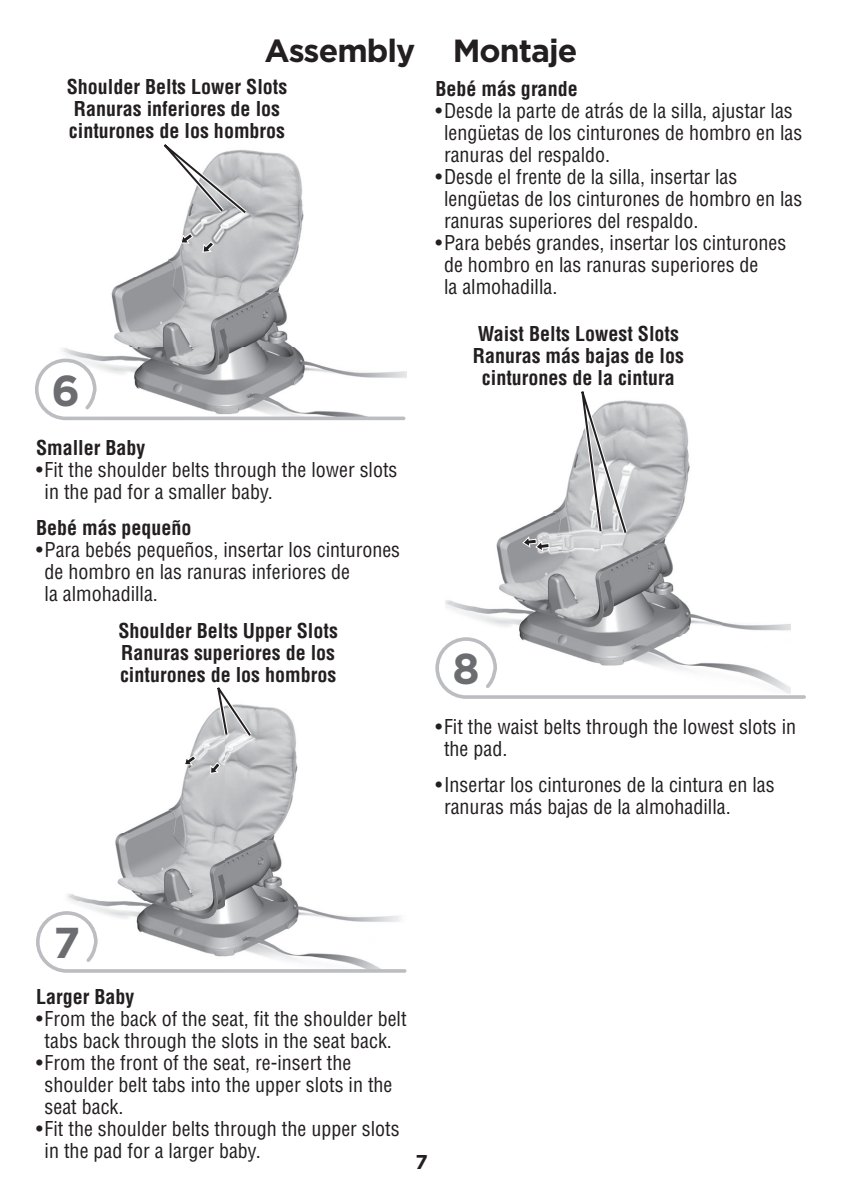
<style>
.page{position:relative;width:842px;height:1191px;background:#fff}
.page>*{position:absolute;margin:0;border:0;box-sizing:border-box;transform-origin:0 0}
.t1{font:700 43.2px "Gotham";color:#6c6d70}
.t2{font:700 32px "Gotham";letter-spacing:-.03em;color:#231f20}
.t3{font:condensed 20px/22px "Helvetica LT Std";color:#231f20}
.t4{font:700 condensed 20px/22px "Helvetica LT Std";color:#231f20}
.t5{font:700 20px "Gotham";color:#231f20}
</style>
<div class="page">
<img style="left:62px;top:150px;width:242px;height:207px">
<svg style="left:203px;top:242px;width:11px;height:10px"></svg>
<svg style="left:181px;top:233px;width:12px;height:10px"></svg>
<svg style="left:35px;top:357px;width:372px;height:64px"></svg>
<svg style="left:127px;top:144px;width:124px;height:74px"></svg>
<img style="left:67px;top:706px;width:242px;height:203px">
<svg style="left:210px;top:763px;width:10px;height:11px"></svg>
<svg style="left:184px;top:755px;width:12px;height:10px"></svg>
<svg style="left:36px;top:909px;width:371px;height:64px"></svg>
<svg style="left:211px;top:687px;width:44px;height:54px"></svg>
<img style="left:445px;top:400px;width:345px;height:235px">
<svg style="left:523px;top:537px;width:26px;height:14px"></svg>
<svg style="left:572px;top:391px;width:58px;height:147px"></svg>
<svg style="left:435px;top:635px;width:371px;height:64px"></svg>
<h2 class="t2" style="left:264px;top:39px;width:314px">Assembly Montaje</h2>
<p class="t4" style="left:67px;top:77px;width:222px">Shoulder Belts Lower Slots<br>Ranuras inferiores de los cinturones de los hombros</p>
<h1 class="t1" style="left:51px;top:375px;width:30px">6</h1>
<p class="t4" style="left:36px;top:438px;width:111px">Smaller Baby</p>
<p class="t3" style="left:45px;top:460px;width:354px;text-indent:-9px">• Fit the shoulder belts through the lower slots in the pad for a smaller baby.</p>
<p class="t4" style="left:36px;top:519px;width:157px">Bebé más pequeño</p>
<p class="t3" style="left:45px;top:541px;width:357px;text-indent:-9px">• Para bebés pequeños, insertar los cinturones de hombro en las ranuras inferiores de<br>la almohadilla.</p>
<p class="t4" style="left:118px;top:622px;width:221px">Shoulder Belts Upper Slots<br>Ranuras superiores de los cinturones de los hombros</p>
<p class="t4" style="left:435px;top:80px;width:144px">Bebé más grande</p>
<p class="t3" style="left:444px;top:102px;width:360px;text-indent:-9px">• Desde la parte de atrás de la silla, ajustar las lengüetas de los cinturones de hombro en las ranuras del respaldo.</p>
<p class="t3" style="left:444px;top:168px;width:360px;text-indent:-9px">• Desde el frente de la silla, insertar las lengüetas de los cinturones de hombro en las ranuras superiores del respaldo.</p>
<p class="t3" style="left:444px;top:234px;width:344px;text-indent:-9px">• Para bebés grandes, insertar los cinturones de hombro en las ranuras superiores de<br>la almohadilla.</p>
<p class="t4" style="left:473px;top:324px;width:213px;text-align:center">Waist Belts Lowest Slots<br>Ranuras más bajas de los cinturones de la cintura</p>
<h1 class="t1" style="left:452px;top:653px;width:29px">8</h1>
<p class="t3" style="left:444px;top:717px;width:354px;text-indent:-9px">• Fit the waist belts through the lowest slots in the pad.</p>
<p class="t3" style="left:444px;top:776px;width:332px;text-indent:-9px">• Insertar los cinturones de la cintura en las ranuras más bajas de la almohadilla.</p>
<h1 class="t1" style="left:53px;top:927px;width:28px">7</h1>
<p class="t4" style="left:36px;top:988px;width:100px">Larger Baby</p>
<p class="t3" style="left:36px;top:1009px;width:372px;text-align:center">• From the back of the seat, fit the shoulder belt tabs back through the slots in the seat back.</p>
<p class="t3" style="left:45px;top:1053px;width:349px;text-indent:-9px">• From the front of the seat, re-insert the shoulder belt tabs into the upper slots in the seat back.</p>
<p class="t3" style="left:45px;top:1119px;width:356px;text-indent:-9px">• Fit the shoulder belts through the upper slots in the pad for a larger baby.</p>
<p class="t5" style="left:415px;top:1155px;width:14px">7</p>
</div>
